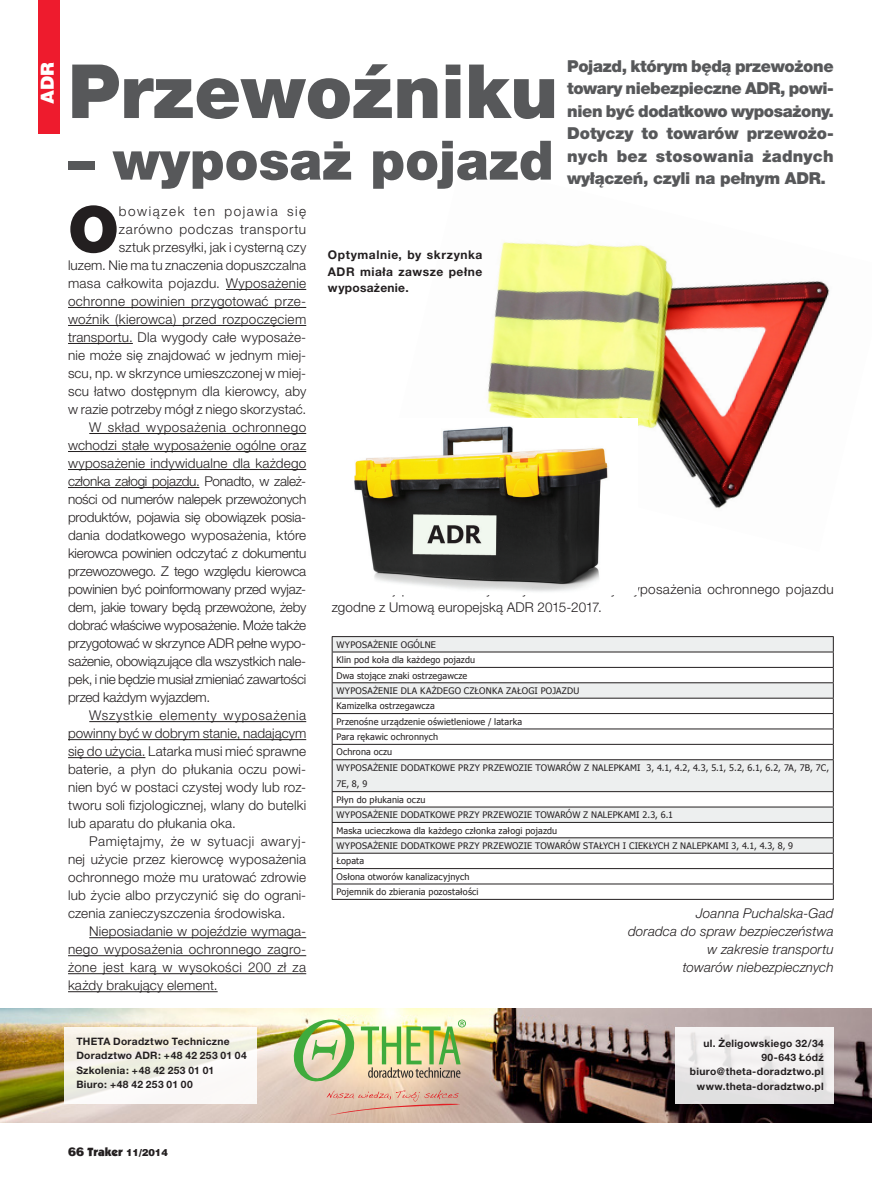
<style>
.page{position:relative;width:872px;height:1191px;background:#fff}
.page>*{position:absolute;margin:0;border:0;box-sizing:border-box;transform-origin:0 0}
.podtytul{font:900 74.85px "Helvetica Neue CE";color:#57585a}
.tekst{font:900 63.9px "Helvetica Neue CE";color:#231f20}
.podtytul-2{font:900 54.3px "Helvetica Neue CE";color:#57585a}
.t1{font:900 18px "Switzerland";color:#fff}
.podtytul-3{font:900 16.5px/22.5px "Helvetica Neue CE";letter-spacing:.005em;color:#57585a;text-align:justify}
.tekst-2{font:300 13.5px/18px "Helvetica Neue CE";letter-spacing:.01em;color:#231f20;text-align:justify}
.tekst-3{font:italic 300 13.5px "Helvetica Neue CE";letter-spacing:.01em;color:#231f20}
.podpis{font:700 12px/16.5px "Helvetica Neue CE";letter-spacing:.04em;color:#231f20;text-align:justify}
.podpis-2{font:700 10.2px "Helvetica Neue CE";letter-spacing:.03em;color:#231f20}
.t2{font:900 9.75px "Switzerland";color:#231f20}
.Akapit_z_listą{font:9px/16.5px "Tahoma";letter-spacing:.015em;color:#231f20}
.s1{font-size:12px}
.s2{font-family:"Kabel Ultra CE Ultra";font-weight:400;font-size:12px}
</style>
<div class="page">
<img style="left:0;top:1008px;width:872px;height:115px">
<div style="left:675px;top:1027px;width:158px;height:76px;background:linear-gradient(to right,#eceaea,#efeded)"></div>
<div style="left:38px;top:0;width:22px;height:133px;background:#ee1b2d"></div>
<hr style="left:226px;top:289px;width:80px;height:1px;background:#231f20">
<hr style="left:68px;top:307px;width:238px;height:1px;background:#231f20">
<hr style="left:68px;top:325px;width:238px;height:1px;background:#231f20">
<hr style="left:68px;top:343px;width:65px;height:1px;background:#231f20">
<hr style="left:89px;top:433px;width:217px;height:1px;background:#231f20">
<hr style="left:68px;top:451px;width:238px;height:1px;background:#231f20">
<hr style="left:68px;top:469px;width:238px;height:1px;background:#231f20">
<hr style="left:68px;top:487px;width:131px;height:1px;background:#231f20">
<hr style="left:89px;top:721px;width:217px;height:1px;background:#231f20">
<hr style="left:68px;top:739px;width:238px;height:1px;background:#231f20">
<hr style="left:68px;top:757px;width:77px;height:1px;background:#231f20">
<hr style="left:89px;top:937px;width:217px;height:1px;background:#231f20">
<hr style="left:68px;top:955px;width:238px;height:1px;background:#231f20">
<hr style="left:68px;top:973px;width:238px;height:1px;background:#231f20">
<hr style="left:68px;top:991px;width:150px;height:1px;background:#231f20">
<svg style="left:333px;top:637px;width:500px;height:216px"></svg>
<hr style="left:332px;top:636px;width:501px;height:1px;background:#231f20">
<hr style="left:332px;top:651px;width:501px;height:1px;background:#231f20">
<hr style="left:332px;top:667px;width:501px;height:1px;background:#231f20">
<hr style="left:332px;top:682px;width:501px;height:1px;background:#231f20">
<hr style="left:332px;top:698px;width:501px;height:1px;background:#231f20">
<hr style="left:332px;top:713px;width:501px;height:1px;background:#231f20">
<hr style="left:332px;top:728px;width:501px;height:1px;background:#231f20">
<hr style="left:332px;top:744px;width:501px;height:1px;background:#231f20">
<svg style="left:332px;top:637px;width:1px;height:122px"></svg>
<svg style="left:833px;top:637px;width:1px;height:122px"></svg>
<hr style="left:332px;top:759px;width:501px;height:1px;background:#231f20">
<hr style="left:332px;top:760px;width:1px;height:31px;background:#231f20">
<hr style="left:833px;top:760px;width:1px;height:31px;background:#231f20">
<hr style="left:332px;top:791px;width:501px;height:1px;background:#231f20">
<hr style="left:332px;top:806px;width:501px;height:1px;background:#231f20">
<hr style="left:332px;top:822px;width:501px;height:1px;background:#231f20">
<hr style="left:332px;top:837px;width:501px;height:1px;background:#231f20">
<hr style="left:332px;top:853px;width:501px;height:1px;background:#231f20">
<hr style="left:332px;top:868px;width:501px;height:1px;background:#231f20">
<hr style="left:332px;top:883px;width:501px;height:1px;background:#231f20">
<svg style="left:332px;top:792px;width:1px;height:107px"></svg>
<svg style="left:833px;top:792px;width:1px;height:107px"></svg>
<hr style="left:332px;top:899px;width:501px;height:1px;background:#231f20">
<img style="left:487px;top:241px;width:343px;height:268px">
<img style="left:354px;top:418px;width:283px;height:174px">
<img style="left:293px;top:1019px;width:173px;height:96px">
<svg style="left:64px;top:1027px;width:192px;height:76px"></svg>
<p class="t1" style="left:37px;top:104px;width:43px;rotate:-90deg">ADR</p>
<p class="podtytul" style="left:68px;top:45px;width:491px">Przewoźniku</p>
<p class="podtytul-2" style="left:68px;top:126px;width:487px">– wyposaż pojazd</p>
<p class="podtytul-3" style="left:567px;top:55px;width:268px">Pojazd, którym będą przewożone towary niebezpieczne ADR, powi&shy;nien być dodatkowo wyposażony.<br>Dotyczy to towarów przewożo&shy;nych bez stosowania żadnych wyłączeń, czyli na pełnym ADR.</p>
<p class="tekst" style="left:68px;top:190px;width:52px">O</p>
<p class="tekst-2" style="left:68px;top:202px;width:240px;text-align:right">bowiązek ten pojawia się zarówno podczas transportu<br>sztuk przesyłki, jak i cysterną czy<br>luzem. Nie ma tu znaczenia dopuszczalna masa całkowita pojazdu. Wyposażenie ochronne powinien przygotować prze&shy;woźnik (kierowca) przed rozpoczęciem transportu. Dla wygody całe wyposaże&shy;nie może się znajdować w jednym miej&shy;scu, np. w skrzynce umieszczonej w miej&shy;scu łatwo dostępnym dla kierowcy, aby w razie potrzeby mógł z niego skorzystać.</p>
<p class="tekst-2" style="left:68px;top:418px;width:240px;text-indent:21px">W skład wyposażenia ochronnego wchodzi stałe wyposażenie ogólne oraz wyposażenie indywidualne dla każdego członka załogi pojazdu. Ponadto, w zależ&shy;ności od numerów nalepek przewożonych produktów, pojawia się obowiązek posia&shy;dania dodatkowego wyposażenia, które kierowca powinien odczytać z dokumentu przewozowego. Z tego względu kierowca powinien być poinformowany przed wyjaz&shy;dem, jakie towary będą przewożone, żeby dobrać właściwe wyposażenie. Może także przygotować w skrzynce ADR pełne wypo&shy;sażenie, obowiązujące dla wszystkich nale&shy;pek, i nie będzie musiał zmieniać zawartości przed każdym wyjazdem.</p>
<p class="tekst-2" style="left:68px;top:706px;width:240px;text-indent:21px">Wszystkie elementy wyposażenia powinny być w dobrym stanie, nadającym się do użycia. Latarka musi mieć sprawne baterie, a płyn do płukania oczu powi&shy;nien być w postaci czystej wody lub roz&shy;tworu soli fizjologicznej, wlany do butelki lub aparatu do płukania oka.</p>
<p class="tekst-2" style="left:68px;top:832px;width:240px;text-indent:21px">Pamiętajmy, że w sytuacji awaryj&shy;nej użycie przez kierowcę wyposażenia ochronnego może mu uratować zdrowie lub życie albo przyczynić się do ograni&shy;czenia zanieczyszczenia środowiska.</p>
<p class="tekst-2" style="left:68px;top:922px;width:240px;text-indent:21px">Nieposiadanie w pojeździe wymaga&shy;nego wyposażenia ochronnego zagro&shy;żone jest karą w wysokości 200 zł za każdy brakujący element.</p>
<p class="podpis" style="left:328px;top:247px;width:156px">Optymalnie, by skrzynka ADR miała zawsze pełne wyposażenie.</p>
<p class="tekst-2" style="left:332px;top:598px;width:271px">zgodne z Umową europejską ADR 2015-2017.</p>
<p class="Akapit_z_listą" style="left:336px;top:636px;width:101px">WYPOSAŻENIE OGÓLNE</p>
<p class="Akapit_z_listą" style="left:336px;top:652px;width:140px">Klin pod koła dla każdego pojazdu</p>
<p class="Akapit_z_listą" style="left:336px;top:667px;width:132px">Dwa stojące znaki ostrzegawcze</p>
<p class="Akapit_z_listą" style="left:336px;top:683px;width:244px">WYPOSAŻENIE DLA KAŻDEGO CZŁONKA ZAŁOGI POJAZDU</p>
<p class="Akapit_z_listą" style="left:336px;top:698px;width:100px">Kamizelka ostrzegawcza</p>
<p class="Akapit_z_listą" style="left:336px;top:713px;width:187px">Przenośne urządzenie oświetleniowe / latarka</p>
<p class="Akapit_z_listą" style="left:336px;top:729px;width:103px">Para rękawic ochronnych</p>
<p class="Akapit_z_listą" style="left:336px;top:744px;width:57px">Ochrona oczu</p>
<p class="Akapit_z_listą" style="left:336px;top:760px;width:494px">WYPOSAŻENIE DODATKOWE PRZY PRZEWOZIE TOWARÓW Z NALEPKAMI 3, 4.1, 4.2, 4.3, 5.1, 5.2, 6.1, 6.2, 7A, 7B, 7C,<br>7E, 8, 9</p>
<p class="Akapit_z_listą" style="left:336px;top:791px;width:91px">Płyn do płukania oczu</p>
<p class="Akapit_z_listą" style="left:336px;top:807px;width:338px">WYPOSAŻENIE DODATKOWE PRZY PRZEWOZIE TOWARÓW Z NALEPKAMI 2.3, 6.1</p>
<p class="Akapit_z_listą" style="left:336px;top:822px;width:222px">Maska ucieczkowa dla każdego członka załogi pojazdu</p>
<p class="Akapit_z_listą" style="left:336px;top:838px;width:458px">WYPOSAŻENIE DODATKOWE PRZY PRZEWOZIE TOWARÓW STAŁYCH I CIEKŁYCH Z NALEPKAMI 3, 4.1, 4.3, 8, 9</p>
<p class="Akapit_z_listą" style="left:336px;top:853px;width:29px">Łopata</p>
<p class="Akapit_z_listą" style="left:336px;top:868px;width:135px">Osłona otworów kanalizacyjnych</p>
<p class="Akapit_z_listą" style="left:336px;top:884px;width:144px">Pojemnik do zbierania pozostałości</p>
<p class="tekst-3" style="left:696px;top:905px;width:139px">Joanna Puchalska-Gad</p>
<p class="tekst-3" style="left:628px;top:923px;width:207px">doradca do spraw bezpieczeństwa</p>
<p class="tekst-3" style="left:707px;top:941px;width:128px">w zakresie transportu</p>
<p class="tekst-3" style="left:682px;top:959px;width:152px">towarów niebezpiecznych</p>
<p class="podpis-2" style="left:76px;top:1035px;width:155px">THETA Doradztwo Techniczne</p>
<p class="podpis-2" style="left:76px;top:1049px;width:172px">Doradztwo ADR: +48 42 253 01 04</p>
<p class="podpis-2" style="left:76px;top:1063px;width:139px">Szkolenia: +48 42 253 01 01</p>
<p class="podpis-2" style="left:76px;top:1077px;width:118px">Biuro: +48 42 253 01 00</p>
<p class="podpis-2" style="left:703px;top:1037px;width:122px">ul. Żeligowskiego 32/34</p>
<p class="podpis-2" style="left:761px;top:1051px;width:64px">90-643 Łódź</p>
<p class="podpis-2" style="left:690px;top:1065px;width:135px">biuro@theta-doradztwo.pl</p>
<p class="podpis-2" style="left:697px;top:1079px;width:128px">www.theta-doradztwo.pl</p>
<p class="t2" style="left:68px;top:1146px;width:101px"><span class="s1">66</span> <span class="s2">Traker</span> 11/2014</p>
</div>
